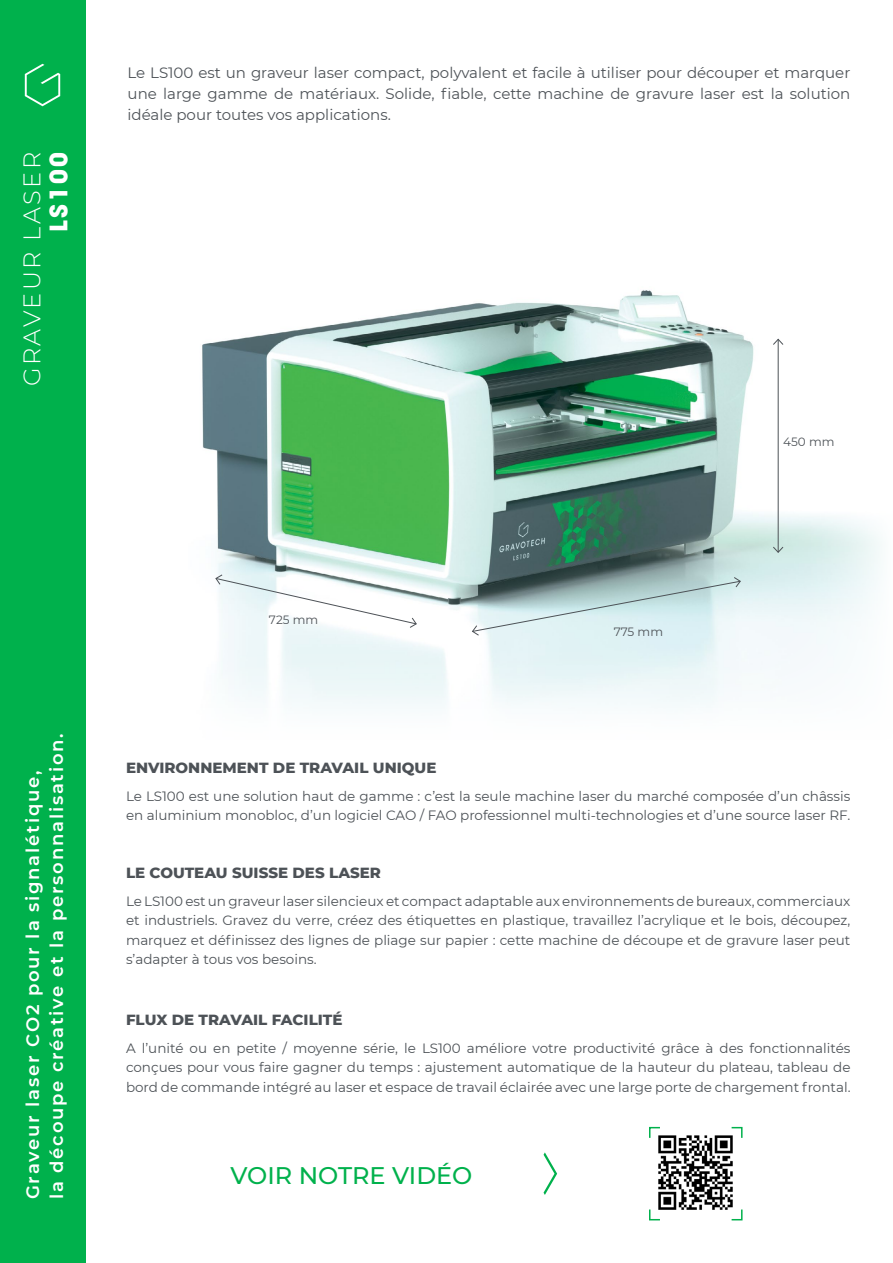
<style>
.page{position:relative;width:893px;height:1263px;background:#fff}
.page>*{position:absolute;margin:0;border:0;box-sizing:border-box;transform-origin:0 0}
.t1{font:500 24px "Montserrat";color:#00b14c}
.t2{font:300 24px "Montserrat";letter-spacing:.1em;color:#fff}
.t3{font:700 24px "Avant Garde";letter-spacing:.1em;color:#fff}
.t4{font:600 18px/24px "Montserrat";letter-spacing:.1em;color:#fff}
.t5{font:15px/21px "Montserrat";color:#4d5257;text-align:justify}
.t6{font:800 15px "Montserrat";color:#4d5257}
.t7{font:13.5px/19.5px "Montserrat";color:#4d5257;text-align:justify}
.t8{font:12px "Montserrat";color:#4d5257}
</style>
<div class="page">
<img style="left:85px;top:120px;width:796px;height:620px">
<svg style="left:471px;top:576px;width:270px;height:60px;background:#b8ced0"></svg>
<svg style="left:215px;top:574px;width:202px;height:54px"></svg>
<hr style="left:778px;top:339px;width:1px;height:213px;background:#4d5257">
<svg style="left:772px;top:338px;width:12px;height:8px"></svg>
<svg style="left:772px;top:546px;width:12px;height:7px"></svg>
<div style="left:0;top:0;width:85px;height:1263px;background:#00b14c"></div>
<svg style="left:25px;top:64px;width:35px;height:42px"></svg>
<svg style="left:544px;top:1152px;width:13px;height:43px"></svg>
<svg style="left:649px;top:1126px;width:11px;height:12px"></svg>
<svg style="left:649px;top:1209px;width:11px;height:12px"></svg>
<svg style="left:731px;top:1126px;width:12px;height:12px"></svg>
<svg style="left:731px;top:1209px;width:12px;height:12px"></svg>
<img style="left:658px;top:1134px;width:76px;height:77px">
<h1 class="t2" style="left:16px;top:386px;width:236px;rotate:-90deg">GRAVEUR LASER</h1>
<h1 class="t3" style="left:43px;top:232px;width:81px;rotate:-90deg">LS100</h1>
<p class="t5" style="left:128px;top:62px;width:724px">Le LS100 est un graveur laser compact, polyvalent et facile à utiliser pour découper et marquer une large gamme de matériaux. Solide, fiable, cette machine de gravure laser est la solution idéale pour toutes vos applications.</p>
<p class="t8" style="left:783px;top:433px;width:53px">450 mm</p>
<h2 class="t4" style="left:20px;top:1199px;width:467px;rotate:-90deg">Graveur laser CO2 pour la signalétique,<br>la découpe créative et la personnalisation.</h2>
<p class="t8" style="left:269px;top:611px;width:51px">725 mm</p>
<p class="t8" style="left:614px;top:623px;width:51px">775 mm</p>
<p class="t6" style="left:126px;top:756px;width:312px">ENVIRONNEMENT DE TRAVAIL UNIQUE</p>
<p class="t7" style="left:126px;top:786px;width:726px">Le LS100 est une solution haut de gamme : c’est la seule machine laser du marché composée d’un châssis en aluminium monobloc, d’un logiciel CAO / FAO professionnel multi-technologies et d’une source laser RF.</p>
<p class="t6" style="left:126px;top:861px;width:256px">LE COUTEAU SUISSE DES LASER</p>
<p class="t7" style="left:126px;top:890px;width:726px">Le LS100 est un graveur laser silencieux et compact adaptable aux environnements de bureaux, commerciaux et industriels. Gravez du verre, créez des étiquettes en plastique, travaillez l’acrylique et le bois, découpez, marquez et définissez des lignes de pliage sur papier : cette machine de découpe et de gravure laser peut s’adapter à tous vos besoins.</p>
<p class="t6" style="left:126px;top:1009px;width:218px">FLUX DE TRAVAIL FACILITÉ</p>
<p class="t7" style="left:126px;top:1038px;width:726px">A l’unité ou en petite / moyenne série, le LS100 améliore votre productivité grâce à des fonctionnalités conçues pour vous faire gagner du temps : ajustement automatique de la hauteur du plateau, tableau de bord de commande intégré au laser et espace de travail éclairée avec une large porte de chargement frontal.</p>
<h1 class="t1" style="left:231px;top:1159px;width:243px">VOIR NOTRE VIDÉO</h1>
</div>
